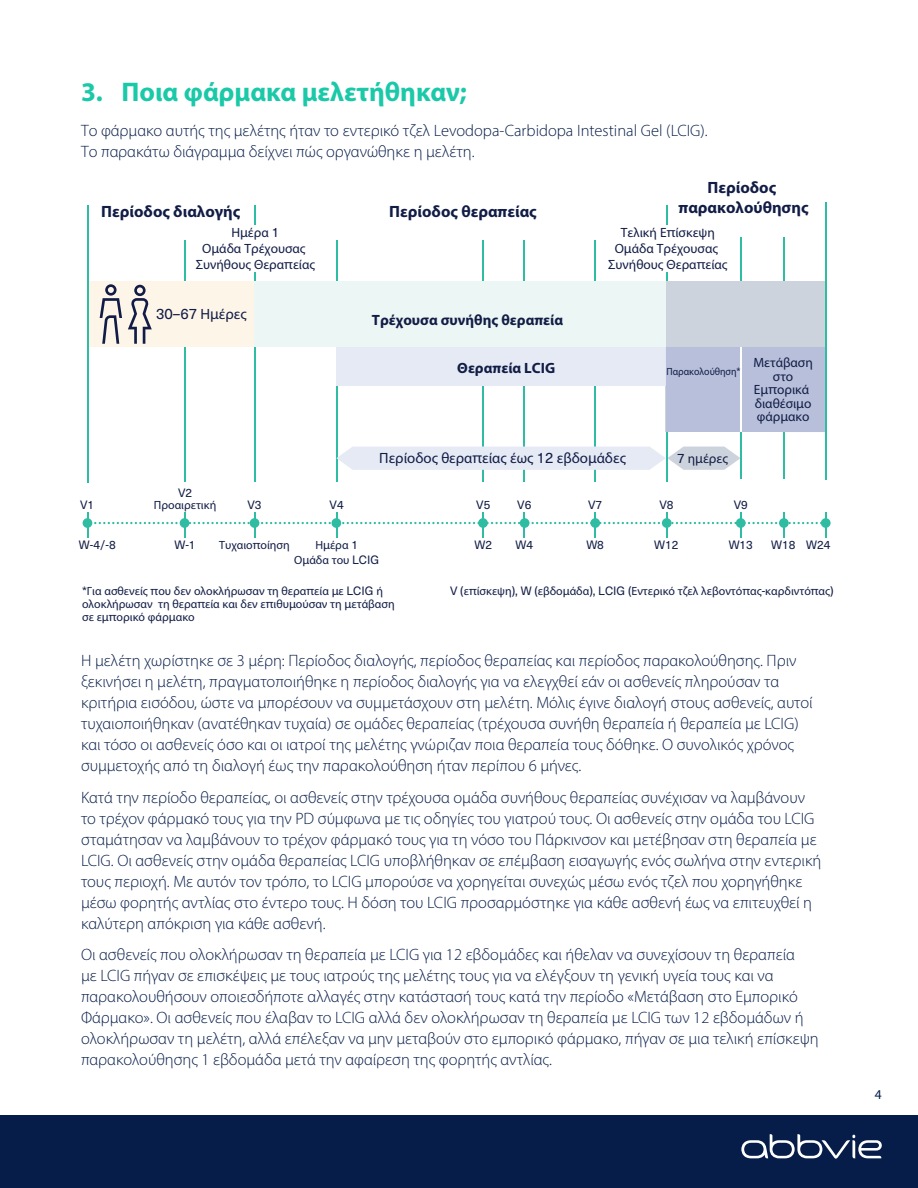
<style>
.page{position:relative;width:918px;height:1188px;background:#fff}
.page>*{position:absolute;margin:0;border:0;box-sizing:border-box;transform-origin:0 0}
.t1{font:700 27px "Myriad Pro";color:#1ac9a8}
.t2{font:300 16.5px/21px "Myriad Pro";color:#071d49}
.t3{font:700 16.35px/19.6px "Myriad Pro";color:#121d46;text-align:center}
.t4{font:700 14.85px "Myriad Pro";color:#121d46}
.t5{font:14.85px "Myriad Pro";color:#121d46}
.t6{font:14.85px "Neue Haas Unica Pro";color:#121d46}
.t7{font:13.5px "Myriad Pro";color:#071d49}
.t8{font:13.35px/16px "Myriad Pro";color:#121d46;text-align:center}
.t9{font:11.85px/14.9px "Myriad Pro";color:#121d46;text-align:center}
.t10{font:11.85px "Neue Haas Unica Pro";color:#121d46}
.t11{font:10.5px "Myriad Pro";color:#121d46;scale:.95 1}
.s1{font-family:"Neue Haas Unica Pro"}
.s2{font-family:"Myriad Pro"}
</style>
<div class="page">
<svg style="left:821px;top:518px;width:10px;height:10px"></svg>
<div style="left:83px;top:518px;width:9px;height:10px;background:#2ebca2;border-radius:50%"></div>
<hr style="left:184px;top:240px;width:1px;height:242px;background:#2ebca2">
<svg style="left:254px;top:205px;width:1px;height:19px"></svg>
<hr style="left:254px;top:273px;width:1px;height:209px;background:#2ebca2">
<svg style="left:666px;top:205px;width:1px;height:19px"></svg>
<hr style="left:666px;top:273px;width:1px;height:209px;background:#2ebca2">
<svg style="left:87px;top:512px;width:740px;height:26px"></svg>
<hr style="left:336px;top:240px;width:1px;height:242px;background:#2ebca2">
<hr style="left:482px;top:240px;width:1px;height:242px;background:#2ebca2">
<hr style="left:524px;top:240px;width:1px;height:242px;background:#2ebca2">
<hr style="left:594px;top:240px;width:1px;height:242px;background:#2ebca2">
<hr style="left:740px;top:237px;width:1px;height:242px;background:#2ebca2">
<hr style="left:783px;top:237px;width:1px;height:242px;background:#2ebca2">
<div style="left:666px;top:281px;width:159px;height:151px;background:#cdd3dc"></div>
<div style="left:88px;top:281px;width:167px;height:66px;background:#fef5e9"></div>
<div style="left:255px;top:281px;width:411px;height:66px;background:#ebf6f5"></div>
<div style="left:336px;top:347px;width:330px;height:39px;background:#e6eaf5"></div>
<div style="left:666px;top:347px;width:159px;height:85px;background:#b7bfda"></div>
<hr style="left:740px;top:347px;width:1px;height:85px;background:#fff">
<svg style="left:336px;top:447px;width:404px;height:23px;background:#e2e7f1"></svg>
<svg style="left:128px;top:285px;width:24px;height:59px"></svg>
<svg style="left:100px;top:284px;width:22px;height:60px"></svg>
<hr style="left:87px;top:205px;width:1px;height:277px;background:#2ebca2">
<hr style="left:825px;top:202px;width:1px;height:277px;background:#2ebca2">
<div style="left:0;top:1115px;width:918px;height:73px;background:#071d49"></div>
<svg style="left:741px;top:1134px;width:141px;height:25px"></svg>
<h1 class="t1" style="left:81px;top:75px;width:387px">3. Ποια φάρμακα μελετήθηκαν;</h1>
<p class="t2" style="left:81px;top:120px;width:628px">Το φάρμακο αυτής της μελέτης ήταν το εντερικό τζελ Levodopa-Carbidopa Intestinal Gel (LCIG).<br>Το παρακάτω διάγραμμα δείχνει πώς οργανώθηκε η μελέτη.</p>
<p class="t3" style="left:101px;top:201px;width:141px">Περίοδος διαλογής</p>
<p class="t3" style="left:389px;top:201px;width:149px">Περίοδος θεραπείας</p>
<p class="t8" style="left:196px;top:224px;width:121px">Η<span class="s1">µ</span>έρα <span class="s1">1<br></span>Ο<span class="s1">µ</span>άδα Τρέχουσας<br>Συνήθους Θερα<span class="s1">π</span>είας</p>
<p class="t6" style="left:156px;top:305px;width:92px">30–67 <span class="s2">Η</span>µ<span class="s2">έρες</span></p>
<p class="t4" style="left:372px;top:310px;width:193px">Τρέχουσα συνήθης θεραπεία</p>
<p class="t4" style="left:457px;top:359px;width:99px">Θεραπεία LCIG</p>
<p class="t3" style="left:679px;top:177px;width:131px">Περίοδος παρακολούθησης</p>
<p class="t8" style="left:608px;top:224px;width:121px">Τελική Ε<span class="s1">π</span>ίσκεψη<br>Ο<span class="s1">µ</span>άδα Τρέχουσας<br>Συνήθους Θερα<span class="s1">π</span>είας</p>
<p class="t11" style="left:666px;top:365px;width:80px">Παρακολούθηση<span class="s1">*</span></p>
<p class="t8" style="left:753px;top:356px;width:61px;line-height:13.4px">Μετάβαση στο<br>Ε<span class="s1">µπ</span>ορικά διαθέσι<span class="s1">µ</span>ο φάρ<span class="s1">µ</span>ακο</p>
<p class="t10" style="left:80px;top:498px;width:16px">V1</p>
<p class="t10" style="left:79px;top:538px;width:38px">W-4/-8</p>
<p class="t5" style="left:379px;top:449px;width:248px">Περίοδος θερα<span class="s1">π</span>είας έως <span class="s1">12</span> εβδο<span class="s1">µ</span>άδες</p>
<p class="t8" style="left:677px;top:450px;width:52px"><span class="s1">7</span> η<span class="s1">µ</span>έρες</p>
<p class="t10" style="left:178px;top:486px;width:16px">V2</p>
<p class="t9" style="left:154px;top:498px;width:64px">Προαιρετική</p>
<p class="t10" style="left:174px;top:538px;width:23px">W-1</p>
<p class="t10" style="left:247px;top:498px;width:16px">V3</p>
<p class="t9" style="left:219px;top:538px;width:72px">Τυχαιο<span class="s1">π</span>οίηση</p>
<p class="t10" style="left:330px;top:498px;width:16px">V4</p>
<p class="t9" style="left:294px;top:538px;width:87px">Η<span class="s1">µ</span>έρα <span class="s1">1<br></span>Ο<span class="s1">µ</span>άδα του <span class="s1">LCIG</span></p>
<p class="t10" style="left:476px;top:498px;width:16px">V5</p>
<p class="t10" style="left:517px;top:498px;width:16px">V6</p>
<p class="t10" style="left:588px;top:498px;width:16px">V7</p>
<p class="t10" style="left:659px;top:498px;width:16px">V8</p>
<p class="t10" style="left:734px;top:498px;width:16px">V9</p>
<p class="t10" style="left:474px;top:538px;width:19px">W2</p>
<p class="t10" style="left:515px;top:538px;width:19px">W4</p>
<p class="t10" style="left:586px;top:538px;width:19px">W8</p>
<p class="t10" style="left:654px;top:538px;width:26px">W12</p>
<p class="t10" style="left:729px;top:538px;width:26px">W13</p>
<p class="t10" style="left:771px;top:538px;width:61px">W18 W24</p>
<p class="t9" style="left:82px;top:583px;width:302px"><span class="s1">*</span>Για ασθενείς <span class="s1">π</span>ου δεν ολοκλήρωσαν τη θερα<span class="s1">π</span>εία <span class="s1">µ</span>ε <span class="s1">LCIG</span> ή</p>
<p class="t9" style="left:450px;top:583px;width:385px"><span class="s1">V (</span>ε<span class="s1">π</span>ίσκεψη<span class="s1">), W (</span>εβδο<span class="s1">µ</span>άδα<span class="s1">), LCIG (</span>Εντερικό τζελ λεβοντό<span class="s1">π</span>ας<span class="s1">-</span>καρδιντό<span class="s1">π</span>ας<span class="s1">)</span></p>
<p class="t9" style="left:82px;top:597px;width:314px;line-height:13.4px;text-align:left">ολοκλήρωσαν τη θερα<span class="s1">π</span>εία και δεν ε<span class="s1">π</span>ιθυ<span class="s1">µ</span>ούσαν τη <span class="s1">µ</span>ετάβαση σε ε<span class="s1">µπ</span>ορικό φάρ<span class="s1">µ</span>ακο</p>
<p class="t2" style="left:81px;top:650px;width:733px">Η μελέτη χωρίστηκε σε 3 μέρη: Περίοδος διαλογής, περίοδος θεραπείας και περίοδος παρακολούθησης. Πριν ξεκινήσει η μελέτη, πραγματοποιήθηκε η περίοδος διαλογής για να ελεγχθεί εάν οι ασθενείς πληρούσαν τα κριτήρια εισόδου, ώστε να μπορέσουν να συμμετάσχουν στη μελέτη. Μόλις έγινε διαλογή στους ασθενείς, αυτοί τυχαιοποιήθηκαν (ανατέθηκαν τυχαία) σε ομάδες θεραπείας (τρέχουσα συνήθη θεραπεία ή θεραπεία με LCIG) και τόσο οι ασθενείς όσο και οι ιατροί της μελέτης γνώριζαν ποια θεραπεία τους δόθηκε. Ο συνολικός χρόνος συμμετοχής από τη διαλογή έως την παρακολούθηση ήταν περίπου 6 μήνες.</p>
<p class="t2" style="left:81px;top:786px;width:742px">Κατά την περίοδο θεραπείας, οι ασθενείς στην τρέχουσα ομάδα συνήθους θεραπείας συνέχισαν να λαμβάνουν το τρέχον φάρμακό τους για την PD σύμφωνα με τις οδηγίες του γιατρού τους. Οι ασθενείς στην ομάδα του LCIG σταμάτησαν να λαμβάνουν το τρέχον φάρμακό τους για τη νόσο του Πάρκινσον και μετέβησαν στη θεραπεία με LCIG. Οι ασθενείς στην ομάδα θεραπείας LCIG υποβλήθηκαν σε επέμβαση εισαγωγής ενός σωλήνα στην εντερική τους περιοχή. Με αυτόν τον τρόπο, το LCIG μπορούσε να χορηγείται συνεχώς μέσω ενός τζελ που χορηγήθηκε μέσω φορητής αντλίας στο έντερο τους. Η δόση του LCIG προσαρμόστηκε για κάθε ασθενή έως να επιτευχθεί η καλύτερη απόκριση για κάθε ασθενή.</p>
<p class="t2" style="left:81px;top:944px;width:739px">Οι ασθενείς που ολοκλήρωσαν τη θεραπεία με LCIG για 12 εβδομάδες και ήθελαν να συνεχίσουν τη θεραπεία<br>με LCIG πήγαν σε επισκέψεις με τους ιατρούς της μελέτης τους για να ελέγξουν τη γενική υγεία τους και να παρακολουθήσουν οποιεσδήποτε αλλαγές στην κατάστασή τους κατά την περίοδο «Μετάβαση στο Εμπορικό Φάρμακο». Οι ασθενείς που έλαβαν το LCIG αλλά δεν ολοκλήρωσαν τη θεραπεία με LCIG των 12 εβδομάδων ή ολοκλήρωσαν τη μελέτη, αλλά επέλεξαν να μην μεταβούν στο εμπορικό φάρμακο, πήγαν σε μια τελική επίσκεψη παρακολούθησης 1 εβδομάδα μετά την αφαίρεση της φορητής αντλίας.</p>
<p class="t7" style="left:875px;top:1086px;width:8px">4</p>
</div>
